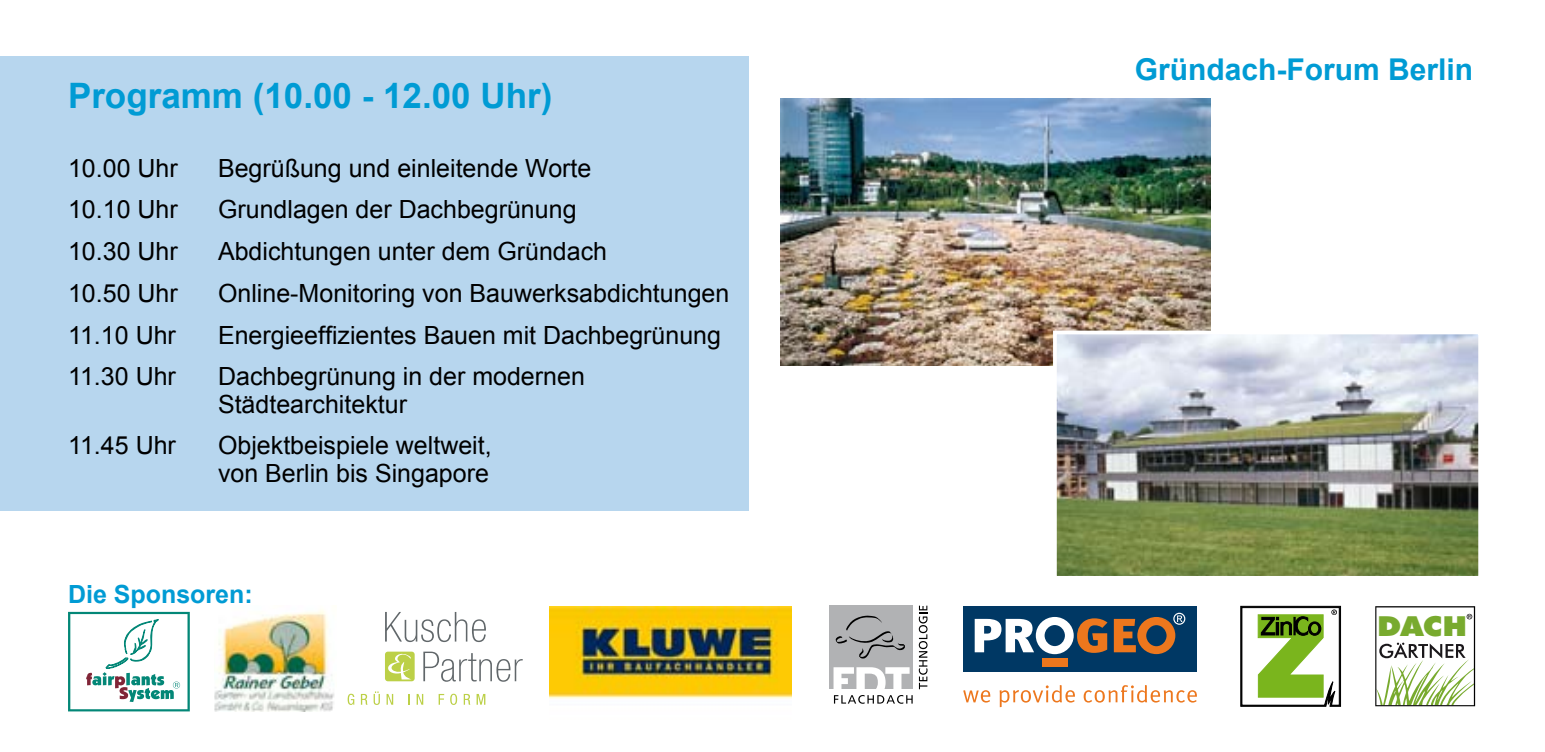
<style>
.page{position:relative;width:1545px;height:752px;background:#fff}
.page>*{position:absolute;margin:0;border:0;box-sizing:border-box;transform-origin:0 0}
.t1{font:700 35px "Arial";color:#009bd4}
.t2{font:700 30px "Arial";color:#009bd4}
.t3{font:900 27.5px "Futura BT";color:#78aa2e;scale:1.12 1}
.t4{font:25px/27.5px "Arial";color:#000}
.t5{font:700 25px "Arial";color:#009bd4}
</style>
<div class="page">
<svg style="left:1375px;top:606px;width:101px;height:101px"></svg>
<svg style="left:1375px;top:606px;width:100px;height:99px"></svg>
<div style="left:0;top:57px;width:748px;height:453px;background:#b7d6ee"></div>
<img style="left:780px;top:99px;width:431px;height:266px">
<svg style="left:919px;top:605px;width:8px;height:84px"></svg>
<svg style="left:834px;top:695px;width:79px;height:8px"></svg>
<div style="left:829px;top:605px;width:84px;height:83px;background:#b1b2b4"></div>
<svg style="left:835px;top:615px;width:70px;height:43px"></svg>
<svg style="left:833px;top:667px;width:77px;height:21px"></svg>
<svg style="left:1240px;top:605px;width:102px;height:102px"></svg>
<svg style="left:1241px;top:606px;width:99px;height:100px"></svg>
<img style="left:1058px;top:335px;width:419px;height:239px">
<div style="left:1053px;top:330px;width:429px;height:249px;border:4px solid #fff"></div>
<div style="left:963px;top:606px;width:234px;height:65px;background:#003864"></div>
<svg style="left:975px;top:618px;width:59px;height:34px"></svg>
<svg style="left:1077px;top:618px;width:30px;height:34px"></svg>
<svg style="left:1114px;top:618px;width:22px;height:34px"></svg>
<div style="left:1036px;top:616px;width:38px;height:37px;background:#fff;border-radius:50%"></div>
<div style="left:1045px;top:624px;width:20px;height:21px;background:#003864;border-radius:50%"></div>
<svg style="left:963px;top:690px;width:27px;height:12px"></svg>
<svg style="left:999px;top:685px;width:76px;height:21px"></svg>
<svg style="left:1084px;top:685px;width:113px;height:17px"></svg>
<div style="left:1042px;top:657px;width:25px;height:9px;background:#ed771d"></div>
<svg style="left:1173px;top:612px;width:12px;height:12px"></svg>
<div style="left:1137px;top:616px;width:38px;height:37px;background:#ed771d;border-radius:50%"></div>
<div style="left:1146px;top:624px;width:20px;height:22px;background:#003864;border-radius:50%"></div>
<svg style="left:68px;top:611px;width:122px;height:100px"></svg>
<img style="left:214px;top:610px;width:120px;height:101px">
<svg style="left:385px;top:612px;width:101px;height:29px"></svg>
<div style="left:385px;top:651px;width:30px;height:30px;background:#bcd047;border-radius:3px"></div>
<svg style="left:385px;top:652px;width:26px;height:29px"></svg>
<svg style="left:423px;top:651px;width:100px;height:30px"></svg>
<svg style="left:348px;top:693px;width:6px;height:11px"></svg>
<svg style="left:361px;top:694px;width:7px;height:10px"></svg>
<svg style="left:374px;top:691px;width:6px;height:13px"></svg>
<svg style="left:387px;top:694px;width:6px;height:10px"></svg>
<svg style="left:417px;top:694px;width:6px;height:10px"></svg>
<svg style="left:439px;top:694px;width:5px;height:10px"></svg>
<svg style="left:450px;top:693px;width:7px;height:11px"></svg>
<svg style="left:452px;top:694px;width:4px;height:9px"></svg>
<svg style="left:464px;top:694px;width:6px;height:10px"></svg>
<svg style="left:477px;top:694px;width:8px;height:10px"></svg>
<img style="left:550px;top:606px;width:241px;height:93px">
<h1 class="t1" style="left:68px;top:73px;width:486px">Programm (10.00 - 12.00 Uhr)</h1>
<p class="t4" style="left:68px;top:154px;width:111px">10.00 Uhr</p>
<p class="t4" style="left:218px;top:154px;width:375px">Begrüßung und einleitende Worte</p>
<p class="t4" style="left:68px;top:196px;width:111px">10.10 Uhr</p>
<p class="t4" style="left:218px;top:196px;width:360px">Grundlagen der Dachbegrünung</p>
<p class="t4" style="left:68px;top:238px;width:111px">10.30 Uhr</p>
<p class="t4" style="left:218px;top:238px;width:391px">Abdichtungen unter dem Gründach</p>
<p class="t4" style="left:68px;top:279px;width:111px">10.50 Uhr</p>
<p class="t4" style="left:218px;top:279px;width:513px">Online-Monitoring von Bauwerksabdichtungen</p>
<p class="t4" style="left:68px;top:321px;width:109px">11.10 Uhr</p>
<p class="t4" style="left:218px;top:321px;width:505px">Energieeffizientes Bauen mit Dachbegrünung</p>
<p class="t4" style="left:68px;top:363px;width:109px">11.30 Uhr</p>
<p class="t4" style="left:218px;top:363px;width:368px">Dachbegrünung in der modernen<br>Städtearchitektur</p>
<p class="t4" style="left:68px;top:432px;width:109px">11.45 Uhr</p>
<p class="t4" style="left:218px;top:432px;width:275px">Objektbeispiele weltweit, von Berlin bis Singapore</p>
<p class="t5" style="left:68px;top:577px;width:186px">Die Sponsoren:</p>
<p class="t2" style="left:1135px;top:50px;width:340px">Gründach-Forum Berlin</p>
<p class="t3" style="left:1377px;top:608px;width:82px">DACH</p>
</div>
